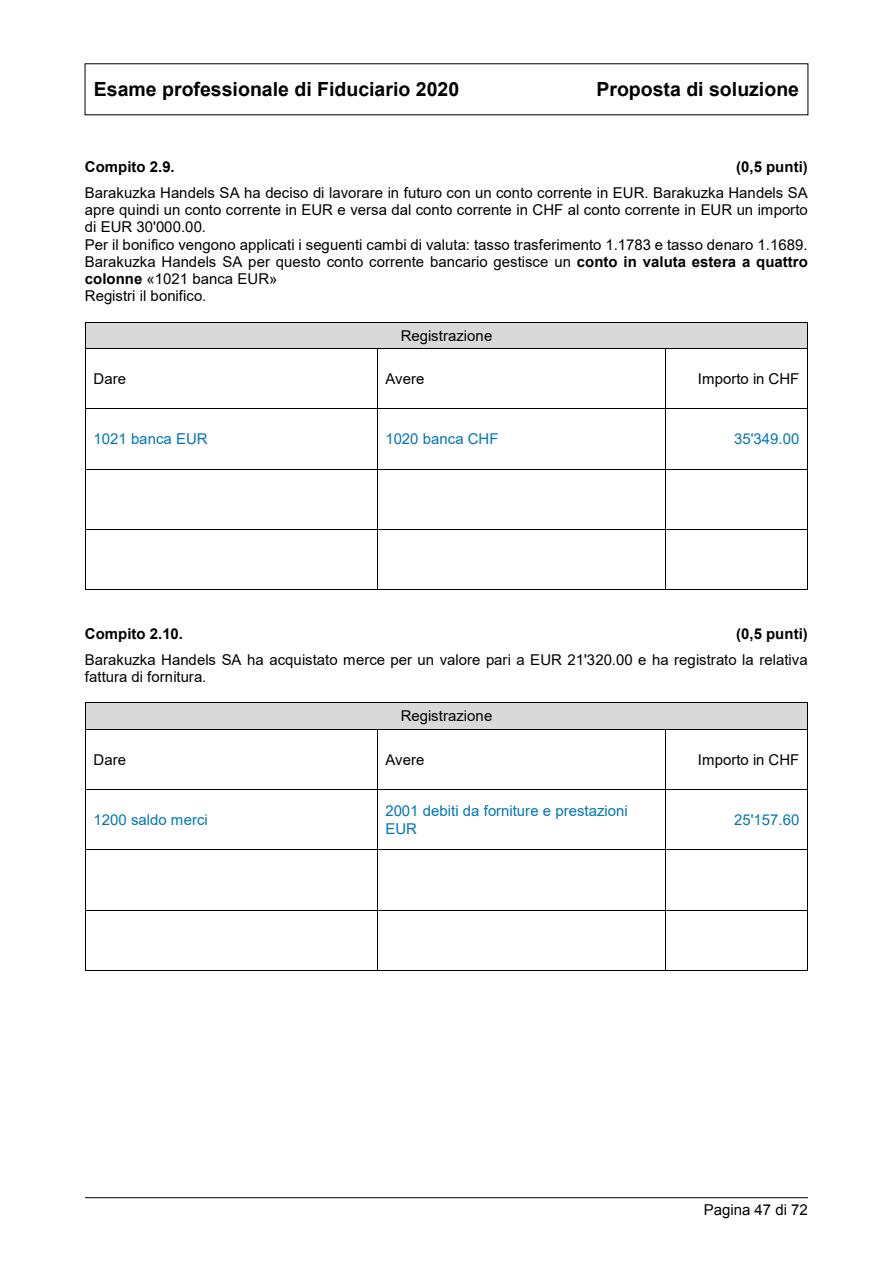
<style>
.page{position:relative;width:893px;height:1263px;background:#fff}
.page>*{position:absolute;margin:0;border:0;box-sizing:border-box;transform-origin:0 0}
.t1{font:700 19.5px "Arial";color:#000}
.t2{font:700 18px "Arial";color:#000}
.t3{font:15px/17.2px "Arial";color:#000}
.t4{font:15px/17.2px "Arial";color:#0075b6}
.t5{font:700 15px "Arial";letter-spacing:.005em;color:#000}
.s1{font-weight:700}
</style>
<div class="page">
<div style="left:86px;top:322px;width:721px;height:26px;background:#d9d9d9"></div>
<hr style="left:86px;top:322px;width:721px;height:1px;background:#000">
<svg style="left:85px;top:322px;width:1px;height:27px"></svg>
<hr style="left:86px;top:348px;width:291px;height:1px;background:#000">
<hr style="left:378px;top:348px;width:287px;height:1px;background:#000">
<hr style="left:666px;top:348px;width:141px;height:1px;background:#000">
<svg style="left:807px;top:322px;width:1px;height:27px"></svg>
<hr style="left:85px;top:349px;width:1px;height:59px;background:#000">
<hr style="left:377px;top:349px;width:1px;height:59px;background:#000">
<hr style="left:665px;top:349px;width:1px;height:59px;background:#000">
<hr style="left:807px;top:349px;width:1px;height:59px;background:#000">
<hr style="left:86px;top:408px;width:291px;height:1px;background:#000">
<hr style="left:378px;top:408px;width:287px;height:1px;background:#000">
<hr style="left:666px;top:408px;width:141px;height:1px;background:#000">
<hr style="left:85px;top:409px;width:1px;height:60px;background:#000">
<hr style="left:377px;top:409px;width:1px;height:60px;background:#000">
<hr style="left:665px;top:409px;width:1px;height:60px;background:#000">
<hr style="left:807px;top:409px;width:1px;height:60px;background:#000">
<hr style="left:86px;top:469px;width:291px;height:1px;background:#000">
<hr style="left:378px;top:469px;width:287px;height:1px;background:#000">
<hr style="left:666px;top:469px;width:141px;height:1px;background:#000">
<hr style="left:85px;top:469px;width:1px;height:60px;background:#000">
<hr style="left:377px;top:469px;width:1px;height:60px;background:#000">
<hr style="left:665px;top:469px;width:1px;height:60px;background:#000">
<hr style="left:807px;top:469px;width:1px;height:60px;background:#000">
<hr style="left:86px;top:529px;width:291px;height:1px;background:#000">
<hr style="left:378px;top:529px;width:287px;height:1px;background:#000">
<hr style="left:666px;top:529px;width:141px;height:1px;background:#000">
<hr style="left:85px;top:530px;width:1px;height:59px;background:#000">
<hr style="left:86px;top:589px;width:291px;height:1px;background:#000">
<hr style="left:377px;top:530px;width:1px;height:59px;background:#000">
<hr style="left:378px;top:589px;width:287px;height:1px;background:#000">
<hr style="left:665px;top:530px;width:1px;height:59px;background:#000">
<hr style="left:666px;top:589px;width:141px;height:1px;background:#000">
<hr style="left:807px;top:530px;width:1px;height:59px;background:#000">
<div style="left:86px;top:703px;width:721px;height:26px;background:#d9d9d9"></div>
<hr style="left:86px;top:702px;width:721px;height:1px;background:#000">
<svg style="left:85px;top:702px;width:1px;height:27px"></svg>
<hr style="left:86px;top:729px;width:291px;height:1px;background:#000">
<hr style="left:378px;top:729px;width:287px;height:1px;background:#000">
<hr style="left:666px;top:729px;width:141px;height:1px;background:#000">
<svg style="left:807px;top:702px;width:1px;height:27px"></svg>
<hr style="left:85px;top:729px;width:1px;height:60px;background:#000">
<hr style="left:377px;top:729px;width:1px;height:60px;background:#000">
<hr style="left:665px;top:729px;width:1px;height:60px;background:#000">
<hr style="left:807px;top:729px;width:1px;height:60px;background:#000">
<hr style="left:86px;top:789px;width:291px;height:1px;background:#000">
<hr style="left:378px;top:789px;width:287px;height:1px;background:#000">
<hr style="left:666px;top:789px;width:141px;height:1px;background:#000">
<hr style="left:85px;top:790px;width:1px;height:59px;background:#000">
<hr style="left:377px;top:790px;width:1px;height:59px;background:#000">
<hr style="left:665px;top:790px;width:1px;height:59px;background:#000">
<hr style="left:807px;top:790px;width:1px;height:59px;background:#000">
<hr style="left:86px;top:849px;width:291px;height:1px;background:#000">
<hr style="left:378px;top:849px;width:287px;height:1px;background:#000">
<hr style="left:666px;top:849px;width:141px;height:1px;background:#000">
<hr style="left:85px;top:850px;width:1px;height:60px;background:#000">
<hr style="left:377px;top:850px;width:1px;height:60px;background:#000">
<hr style="left:665px;top:850px;width:1px;height:60px;background:#000">
<hr style="left:807px;top:850px;width:1px;height:60px;background:#000">
<hr style="left:86px;top:910px;width:291px;height:1px;background:#000">
<hr style="left:378px;top:910px;width:287px;height:1px;background:#000">
<hr style="left:666px;top:910px;width:141px;height:1px;background:#000">
<hr style="left:85px;top:910px;width:1px;height:60px;background:#000">
<hr style="left:86px;top:970px;width:291px;height:1px;background:#000">
<hr style="left:377px;top:910px;width:1px;height:60px;background:#000">
<hr style="left:378px;top:970px;width:287px;height:1px;background:#000">
<hr style="left:665px;top:910px;width:1px;height:60px;background:#000">
<hr style="left:666px;top:970px;width:141px;height:1px;background:#000">
<hr style="left:807px;top:910px;width:1px;height:60px;background:#000">
<hr style="left:85px;top:1197px;width:723px;height:1px;background:#000">
<p class="t2" style="left:85px;top:71px;width:339px">Esame professionale di Fiduciario 2020</p>
<h1 class="t1" style="left:94px;top:77px;width:367px">Esame professionale di Fiduciario 2020</h1>
<h1 class="t1" style="left:596px;top:77px;width:204px">Proposta di soluzione</h1>
<p class="t5" style="left:85px;top:156px;width:91px">Compito 2.9.</p>
<p class="t5" style="left:736px;top:156px;width:73px">(0,5 punti)</p>
<p class="t3" style="left:85px;top:184px;width:724px">Barakuzka Handels SA ha deciso di lavorare in futuro con un conto corrente in EUR. Barakuzka Handels SA apre quindi un conto corrente in EUR e versa dal conto corrente in CHF al conto corrente in EUR un importo di EUR 30'000.00.<br>Per il bonifico vengono applicati i seguenti cambi di valuta: tasso trasferimento 1.1783 e tasso denaro 1.1689.<br>Barakuzka Handels SA per questo conto corrente bancario gestisce un <span class="s1">conto in valuta estera a quattro colonne</span> «1021 banca EUR»<br>Registri il bonifico.</p>
<p class="t3" style="left:401px;top:327px;width:93px">Registrazione</p>
<p class="t3" style="left:94px;top:370px;width:34px">Dare</p>
<p class="t3" style="left:385px;top:370px;width:41px">Avere</p>
<p class="t3" style="left:698px;top:370px;width:103px">Importo in CHF</p>
<p class="t4" style="left:94px;top:430px;width:116px">1021 banca EUR</p>
<p class="t4" style="left:385px;top:430px;width:115px">1020 banca CHF</p>
<p class="t4" style="left:734px;top:430px;width:67px">35'349.00</p>
<p class="t5" style="left:85px;top:623px;width:100px">Compito 2.10.</p>
<p class="t5" style="left:736px;top:623px;width:73px">(0,5 punti)</p>
<p class="t3" style="left:85px;top:651px;width:724px">Barakuzka Handels SA ha acquistato merce per un valore pari a EUR 21'320.00 e ha registrato la relativa fattura di fornitura.</p>
<p class="t3" style="left:401px;top:707px;width:93px">Registrazione</p>
<p class="t3" style="left:94px;top:751px;width:34px">Dare</p>
<p class="t3" style="left:385px;top:751px;width:41px">Avere</p>
<p class="t3" style="left:698px;top:751px;width:103px">Importo in CHF</p>
<p class="t4" style="left:94px;top:811px;width:116px">1200 saldo merci</p>
<p class="t4" style="left:385px;top:802px;width:244px">2001 debiti da forniture e prestazioni<br>EUR</p>
<p class="t4" style="left:734px;top:811px;width:67px">25'157.60</p>
<p class="t3" style="left:704px;top:1201px;width:106px">Pagina 47 di 72</p>
</div>
